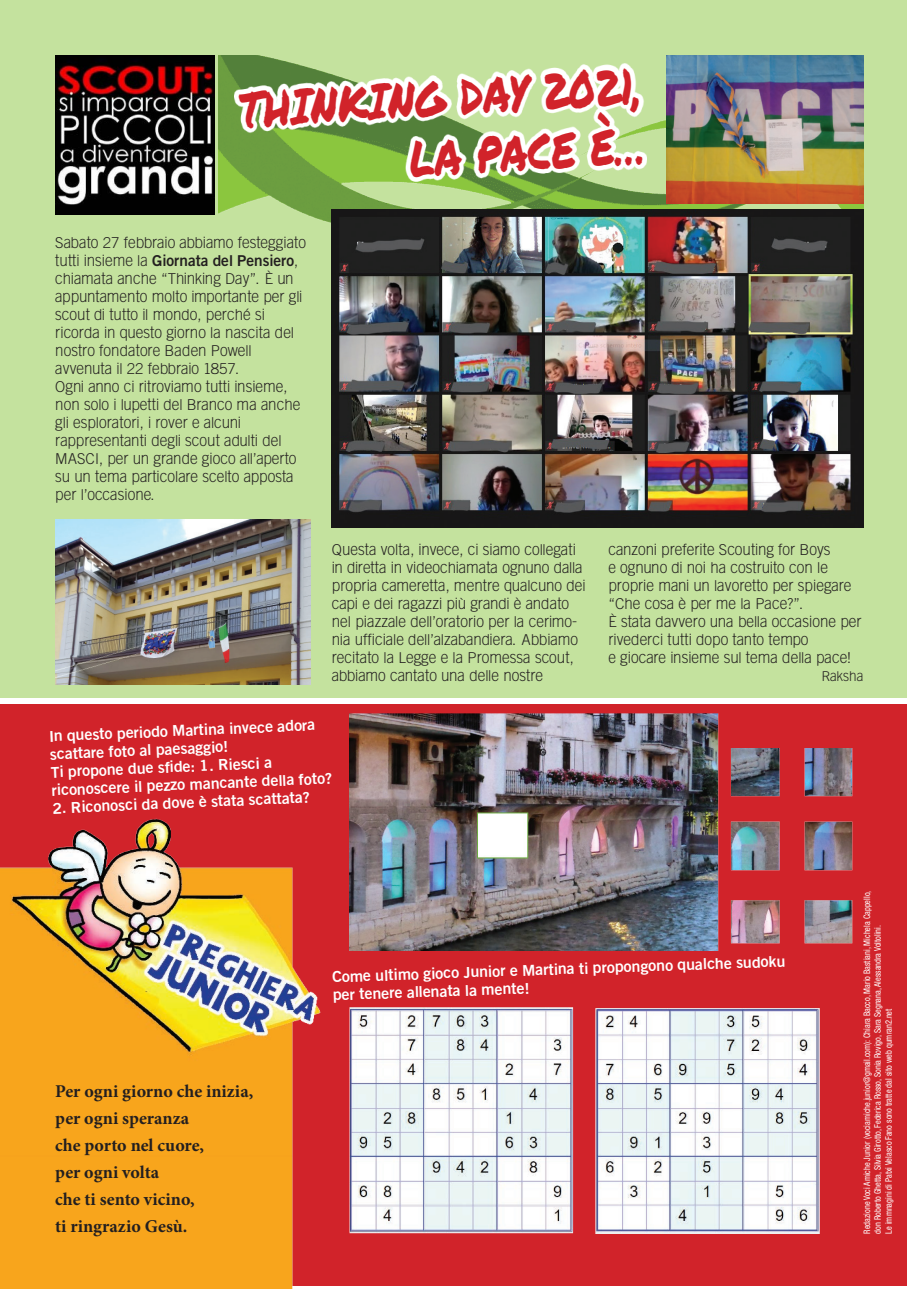
<style>
.page{position:relative;width:919px;height:1289px;background:#fff}
.page>*{position:absolute;margin:0;border:0;box-sizing:border-box;transform-origin:0 0}
.t1{font:49.5px "Permanent Marker";color:#d1232a;scale:.79 1}
.t2{font:700 18px "Minion Pro";color:#231f20}
.t3{font:15px/18px "Goethe Gothic";color:#231f20}
.t4{font:700 15px/17.5px "Goethe Gothic";color:#fff}
.t5{font:13.5px "Goethe Gothic";color:#231f20}
.t6{font:condensed 9px "Helvetica Neue LT Std";color:#fff;scale:.93 1}
.s1{font-weight:700}
</style>
<div class="page">
<div style="left:0;top:704px;width:906px;height:581px;background:#d1232a"></div>
<div style="left:0;top:0;width:906px;height:697px;background:#c4e29e"></div>
<img style="left:219px;top:55px;width:644px;height:210px">
<img style="left:55px;top:55px;width:159px;height:159px">
<svg style="left:234px;top:64px;width:413px;height:118px"></svg>
<img style="left:666px;top:55px;width:197px;height:148px">
<img style="left:332px;top:209px;width:531px;height:319px">
<img style="left:55px;top:519px;width:255px;height:166px">
<img style="left:0;top:811px;width:391px;height:477px">
<img style="left:350px;top:713px;width:503px;height:237px">
<img style="left:350px;top:1007px;width:469px;height:226px">
<p class="t1" style="left:238px;top:72px;width:510px;rotate:-3deg">THINKING DAY 2021,</p>
<p class="t1" style="left:408px;top:122px;width:300px;rotate:-3deg">LA PACE È…</p>
<p class="t3" style="left:55px;top:234px;width:252px">Sabato 27 febbraio abbiamo festeggiato tutti insieme la <span class="s1">Giornata del Pensiero</span>, chiamata anche “Thinking Day”. È un appuntamento molto importante per gli scout di tutto il mondo, perché si</p>
<p class="t3" style="left:55px;top:324px;width:240px">ricorda in questo giorno la nascita del nostro fondatore Baden Powell</p>
<p class="t3" style="left:55px;top:360px;width:186px">avvenuta il 22 febbraio 1857.</p>
<p class="t3" style="left:55px;top:378px;width:246px">Ogni anno ci ritroviamo tutti insieme, non solo i lupetti del Branco ma anche gli esploratori, i rover e alcuni</p>
<p class="t3" style="left:55px;top:432px;width:243px">rappresentanti degli scout adulti del MASCI, per un grande gioco all’aperto su un tema particolare scelto apposta per l’occasione.</p>
<p class="t3" style="left:332px;top:540px;width:255px">Questa volta, invece, ci siamo collegati in diretta in videochiamata ognuno dalla propria cameretta, mentre qualcuno dei capi e dei ragazzi più grandi è andato nel piazzale dell’oratorio per la cerimo&shy;nia ufficiale dell’alzabandiera. Abbiamo recitato la Legge e la Promessa scout, abbiamo cantato una delle nostre</p>
<p class="t3" style="left:608px;top:540px;width:244px">canzoni preferite Scouting for Boys<br>e ognuno di noi ha costruito con le proprie mani un lavoretto per spiegare “Che cosa è per me la Pace?”.</p>
<p class="t3" style="left:608px;top:612px;width:255px">È stata davvero una bella occasione per rivederci tutti dopo tanto tempo</p>
<p class="t3" style="left:608px;top:648px;width:244px">e giocare insieme sul tema della pace!</p>
<p class="t5" style="left:820px;top:667px;width:44px">Raksha</p>
<p class="t4" style="left:49px;top:728px;width:268px;rotate:-3deg">In questo periodo Martina invece adora scattare foto al paesaggio!</p>
<p class="t4" style="left:50px;top:764px;width:223px;rotate:-3deg">Ti propone due sfide: 1. Riesci a</p>
<p class="t4" style="left:51px;top:782px;width:282px;rotate:-3deg">riconoscere il pezzo mancante della foto?</p>
<p class="t4" style="left:52px;top:800px;width:259px;rotate:-3deg">2. Riconosci da dove è stata scattata?</p>
<p class="t2" style="left:55px;top:1078px;width:199px">Per ogni giorno che inizia,</p>
<p class="t2" style="left:55px;top:1105px;width:135px">per ogni speranza</p>
<p class="t2" style="left:55px;top:1132px;width:150px">che porto nel cuore,</p>
<p class="t2" style="left:55px;top:1159px;width:105px">per ogni volta</p>
<p class="t2" style="left:55px;top:1186px;width:141px">che ti sento vicino,</p>
<p class="t2" style="left:55px;top:1213px;width:133px">ti ringrazio Gesù.</p>
<p class="t4" style="left:332px;top:967px;width:455px;rotate:-2deg">Come ultimo gioco Junior e Martina ti propongono qualche sudoku</p>
<p class="t4" style="left:332px;top:985px;width:199px;rotate:-2deg">per tenere allenata la mente!</p>
<p class="t6" style="left:861px;top:1233px;width:370px;rotate:-90deg">Redazione Voci Amiche Junior (vociamiche.junior@gmail.com): Chiara Bacco, Mario Bastiani, Michela Cappello,</p>
<p class="t6" style="left:872px;top:1233px;width:333px;rotate:-90deg">don Roberto Ghetta, Silvia Girotto, Federica Rosso, Sonia Rovigo, Sara Segnana, Alessandra Voltolini.</p>
<p class="t6" style="left:883px;top:1233px;width:243px;rotate:-90deg">Le immnagini di Patxi Velasco Fano sono tratte dal sito web qumran2.net</p>
</div>
